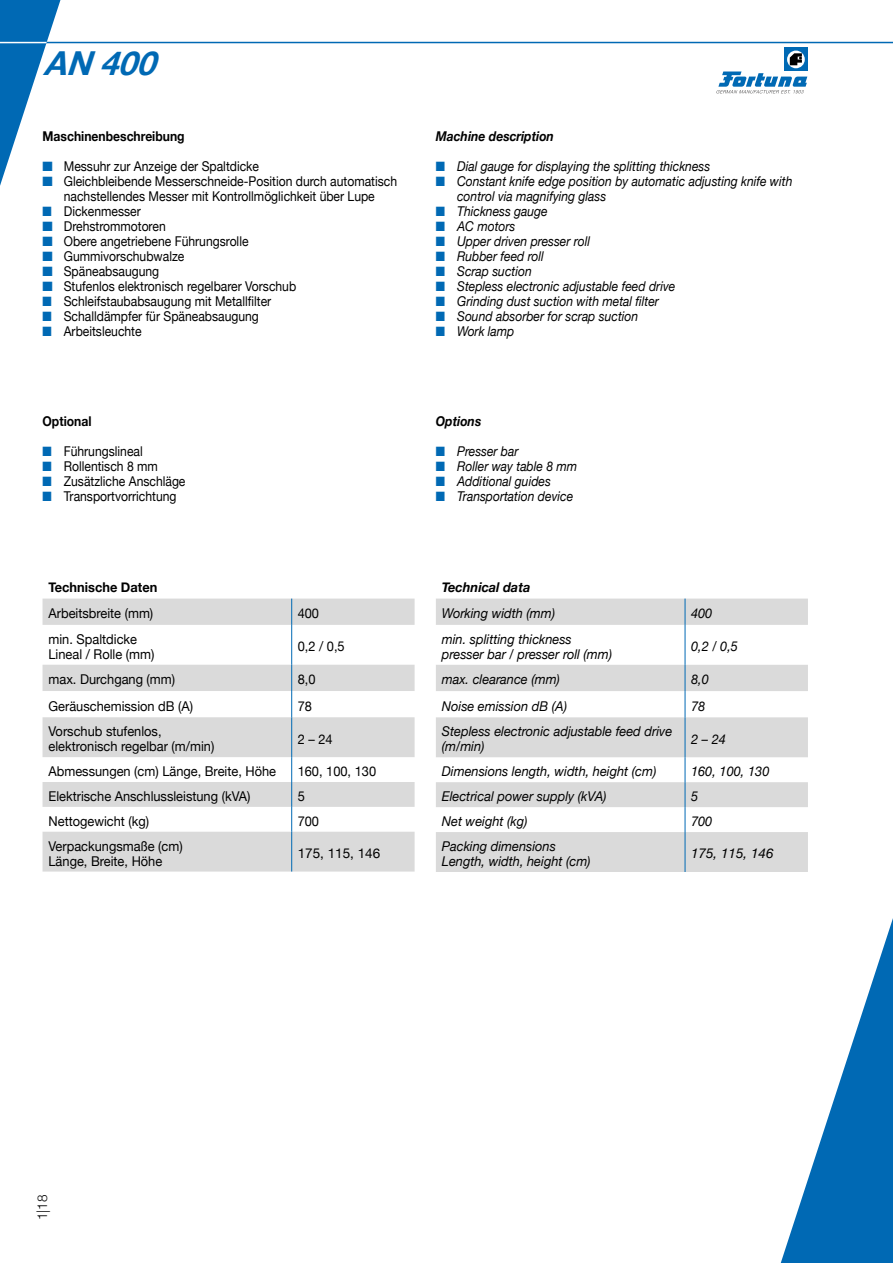
<style>
.page{position:relative;width:893px;height:1263px;background:#fff}
.page>*{position:absolute;margin:0;border:0;box-sizing:border-box;transform-origin:0 0}
.t1{font:italic 700 33px "Helvetica Neue";color:#0069b4}
.t2{font:13.5px/15px "Helvetica Neue";color:#000;text-align:center;scale:.9 1}
.t3{font:italic 13.5px/15px "Helvetica Neue";color:#000;scale:.9 1}
.t4{font:italic 13.5px/15px "Helvetica Neue";color:#000;scale:.95 1}
.t5{font:13.5px/15px "Helvetica Neue";color:#000;scale:.95 1}
.t6{font:700 13.5px "Helvetica Neue";color:#000;scale:.9 1}
.t7{font:italic 700 13.5px "Helvetica Neue";color:#000;scale:.9 1}
.t8{font:700 13.5px "Helvetica Neue";color:#000;scale:.95 1}
.t9{font:italic 700 13.5px "Helvetica Neue";color:#000;scale:.95 1}
.t10{font:13.5px "Helvetica Neue";color:#000}
.t11{font:italic 13.5px "Helvetica Neue";color:#000}
.t12{font:300 13.5px "Helvetica Neue";color:#000}
.s1{color:#0069b4}
</style>
<div class="page">
<hr style="left:19px;top:42px;width:874px;height:1px;background:#0069b4">
<svg style="left:0;top:0;width:60px;height:186px"></svg>
<hr style="left:0;top:42px;width:47px;height:1px;background:#fff">
<svg style="left:781px;top:918px;width:112px;height:345px"></svg>
<svg style="left:43px;top:599px;width:372px;height:272px;fill:#dadada"></svg>
<svg style="left:291px;top:599px;width:1px;height:26px"></svg>
<hr style="left:291px;top:625px;width:1px;height:40px;background:#0069b4">
<svg style="left:291px;top:665px;width:1px;height:52px"></svg>
<hr style="left:291px;top:717px;width:1px;height:40px;background:#0069b4">
<svg style="left:291px;top:757px;width:1px;height:75px"></svg>
<hr style="left:291px;top:832px;width:1px;height:39px;background:#0069b4">
<div style="left:784px;top:48px;width:24px;height:23px;background:#0069b4"></div>
<svg style="left:787px;top:51px;width:18px;height:17px"></svg>
<svg style="left:790px;top:53px;width:12px;height:12px"></svg>
<svg style="left:716px;top:71px;width:91px;height:22px"></svg>
<svg style="left:436px;top:599px;width:372px;height:273px;fill:#dadada"></svg>
<svg style="left:685px;top:599px;width:1px;height:26px"></svg>
<hr style="left:685px;top:625px;width:1px;height:40px;background:#0069b4">
<svg style="left:685px;top:665px;width:1px;height:52px"></svg>
<hr style="left:685px;top:717px;width:1px;height:40px;background:#0069b4">
<svg style="left:685px;top:757px;width:1px;height:75px"></svg>
<hr style="left:685px;top:832px;width:1px;height:40px;background:#0069b4">
<h1 class="t1" style="left:43px;top:37px;width:130px">AN400</h1>
<p class="t6" style="left:43px;top:126px;width:159px">Maschinenbeschreibung</p>
<p class="t2" style="left:43px;top:159px;width:242px"><span class="s1">■</span> Messuhr zur Anzeige der Spaltdicke</p>
<p class="t2" style="left:43px;top:174px;width:395px"><span class="s1">■</span> Gleichbleibende Messerschneide-Position durch automatisch nachstellendes Messer mit Kontrollmöglichkeit über Lupe</p>
<p class="t2" style="left:43px;top:204px;width:111px"><span class="s1">■</span> Dickenmesser</p>
<p class="t2" style="left:43px;top:219px;width:138px"><span class="s1">■</span> Drehstrommotoren</p>
<p class="t2" style="left:43px;top:234px;width:230px"><span class="s1">■</span> Obere angetriebene Führungsrolle</p>
<p class="t2" style="left:43px;top:249px;width:159px"><span class="s1">■</span> Gummivorschubwalze</p>
<p class="t2" style="left:43px;top:264px;width:131px"><span class="s1">■</span> Späneabsaugung</p>
<p class="t2" style="left:43px;top:279px;width:283px"><span class="s1">■</span> Stufenlos elektronisch regelbarer Vorschub</p>
<p class="t2" style="left:43px;top:294px;width:256px"><span class="s1">■</span> Schleifstaubabsaugung mit Metallfilter</p>
<p class="t2" style="left:43px;top:309px;width:242px"><span class="s1">■</span> Schalldämpfer für Späneabsaugung</p>
<p class="t2" style="left:43px;top:324px;width:112px"><span class="s1">■</span> Arbeitsleuchte</p>
<p class="t6" style="left:43px;top:411px;width:56px">Optional</p>
<p class="t2" style="left:43px;top:444px;width:113px"><span class="s1">■</span> Führungslineal</p>
<p class="t2" style="left:43px;top:459px;width:130px"><span class="s1">■</span> Rollentisch 8 mm</p>
<p class="t2" style="left:43px;top:474px;width:160px"><span class="s1">■</span> Zusätzliche Anschläge</p>
<p class="t2" style="left:43px;top:489px;width:150px"><span class="s1">■</span> Transportvorrichtung</p>
<p class="t8" style="left:49px;top:576px;width:116px">Technische Daten</p>
<p class="t5" style="left:49px;top:607px;width:112px">Arbeitsbreite (mm)</p>
<p class="t5" style="left:298px;top:607px;width:24px">400</p>
<p class="t5" style="left:49px;top:632px;width:113px">min. Spaltdicke<br>Lineal / Rolle (mm)</p>
<p class="t5" style="left:298px;top:640px;width:51px">0,2 / 0,5</p>
<p class="t5" style="left:49px;top:673px;width:135px">max. Durchgang (mm)</p>
<p class="t5" style="left:298px;top:673px;width:20px">8,0</p>
<p class="t5" style="left:49px;top:699px;width:154px">Geräuschemission dB (A)</p>
<p class="t5" style="left:298px;top:699px;width:17px">78</p>
<p class="t5" style="left:49px;top:725px;width:176px">Vorschub stufenlos, elektronisch regelbar (m/min)</p>
<p class="t5" style="left:298px;top:732px;width:38px">2 – 24</p>
<p class="t5" style="left:49px;top:764px;width:241px">Abmessungen (cm) Länge, Breite, Höhe</p>
<p class="t5" style="left:298px;top:764px;width:84px">160, 100, 130</p>
<p class="t5" style="left:49px;top:789px;width:214px">Elektrische Anschlussleistung (kVA)</p>
<p class="t5" style="left:298px;top:789px;width:9px">5</p>
<p class="t5" style="left:49px;top:814px;width:107px">Nettogewicht (kg)</p>
<p class="t5" style="left:298px;top:814px;width:24px">700</p>
<p class="t5" style="left:49px;top:839px;width:143px">Verpackungsmaße (cm)<br>Länge, Breite, Höhe</p>
<p class="t10" style="left:298px;top:843px;width:84px">175, 115, 146</p>
<p class="t7" style="left:436px;top:126px;width:133px">Machine description</p>
<p class="t3" style="left:436px;top:159px;width:306px"><span class="s1">■</span> Dial gauge for displaying the splitting thickness</p>
<p class="t3" style="left:457px;top:174px;width:374px;text-indent:-21px"><span class="s1">■</span> Constant knife edge position by automatic adjusting knife with control via magnifying glass</p>
<p class="t3" style="left:436px;top:204px;width:126px"><span class="s1">■</span> Thickness gauge</p>
<p class="t3" style="left:436px;top:219px;width:90px"><span class="s1">■</span> AC motors</p>
<p class="t3" style="left:436px;top:234px;width:173px"><span class="s1">■</span> Upper driven presser roll</p>
<p class="t3" style="left:436px;top:249px;width:122px"><span class="s1">■</span> Rubber feed roll</p>
<p class="t3" style="left:436px;top:264px;width:108px"><span class="s1">■</span> Scrap suction</p>
<p class="t3" style="left:436px;top:279px;width:268px"><span class="s1">■</span> Stepless electronic adjustable feed drive</p>
<p class="t3" style="left:436px;top:294px;width:249px"><span class="s1">■</span> Grinding dust suction with metal filter</p>
<p class="t3" style="left:436px;top:309px;width:226px"><span class="s1">■</span> Sound absorber for scrap suction</p>
<p class="t3" style="left:436px;top:324px;width:89px"><span class="s1">■</span> Work lamp</p>
<p class="t7" style="left:436px;top:411px;width:52px">Options</p>
<p class="t3" style="left:436px;top:444px;width:93px"><span class="s1">■</span> Presser bar</p>
<p class="t3" style="left:436px;top:459px;width:159px"><span class="s1">■</span> Roller way table 8 mm</p>
<p class="t3" style="left:436px;top:474px;width:129px"><span class="s1">■</span> Additional guides</p>
<p class="t3" style="left:436px;top:489px;width:154px"><span class="s1">■</span> Transportation device</p>
<p class="t9" style="left:442px;top:576px;width:95px">Technical data</p>
<p class="t4" style="left:442px;top:607px;width:121px">Working width (mm)</p>
<p class="t4" style="left:691px;top:607px;width:24px">400</p>
<p class="t4" style="left:442px;top:632px;width:181px">min. splitting thickness presser bar / presser roll (mm)</p>
<p class="t4" style="left:691px;top:640px;width:51px">0,2 / 0,5</p>
<p class="t4" style="left:442px;top:673px;width:126px">max. clearance (mm)</p>
<p class="t4" style="left:691px;top:673px;width:20px">8,0</p>
<p class="t4" style="left:442px;top:699px;width:133px">Noise emission dB (A)</p>
<p class="t4" style="left:691px;top:699px;width:17px">78</p>
<p class="t4" style="left:442px;top:725px;width:244px">Stepless electronic adjustable feed drive (m/min)</p>
<p class="t4" style="left:691px;top:732px;width:38px">2 – 24</p>
<p class="t4" style="left:442px;top:765px;width:227px">Dimensions length, width, height (cm)</p>
<p class="t4" style="left:691px;top:765px;width:84px">160, 100, 130</p>
<p class="t4" style="left:442px;top:789px;width:175px">Electrical power supply (kVA)</p>
<p class="t4" style="left:691px;top:789px;width:9px">5</p>
<p class="t4" style="left:442px;top:814px;width:91px">Net weight (kg)</p>
<p class="t4" style="left:691px;top:814px;width:24px">700</p>
<p class="t4" style="left:442px;top:839px;width:158px">Packing dimensions<br>Length, width, height (cm)</p>
<p class="t11" style="left:691px;top:844px;width:84px">175, 115, 146</p>
<p class="t12" style="left:31px;top:1220px;width:27px;rotate:-90deg">1|18</p>
</div>
